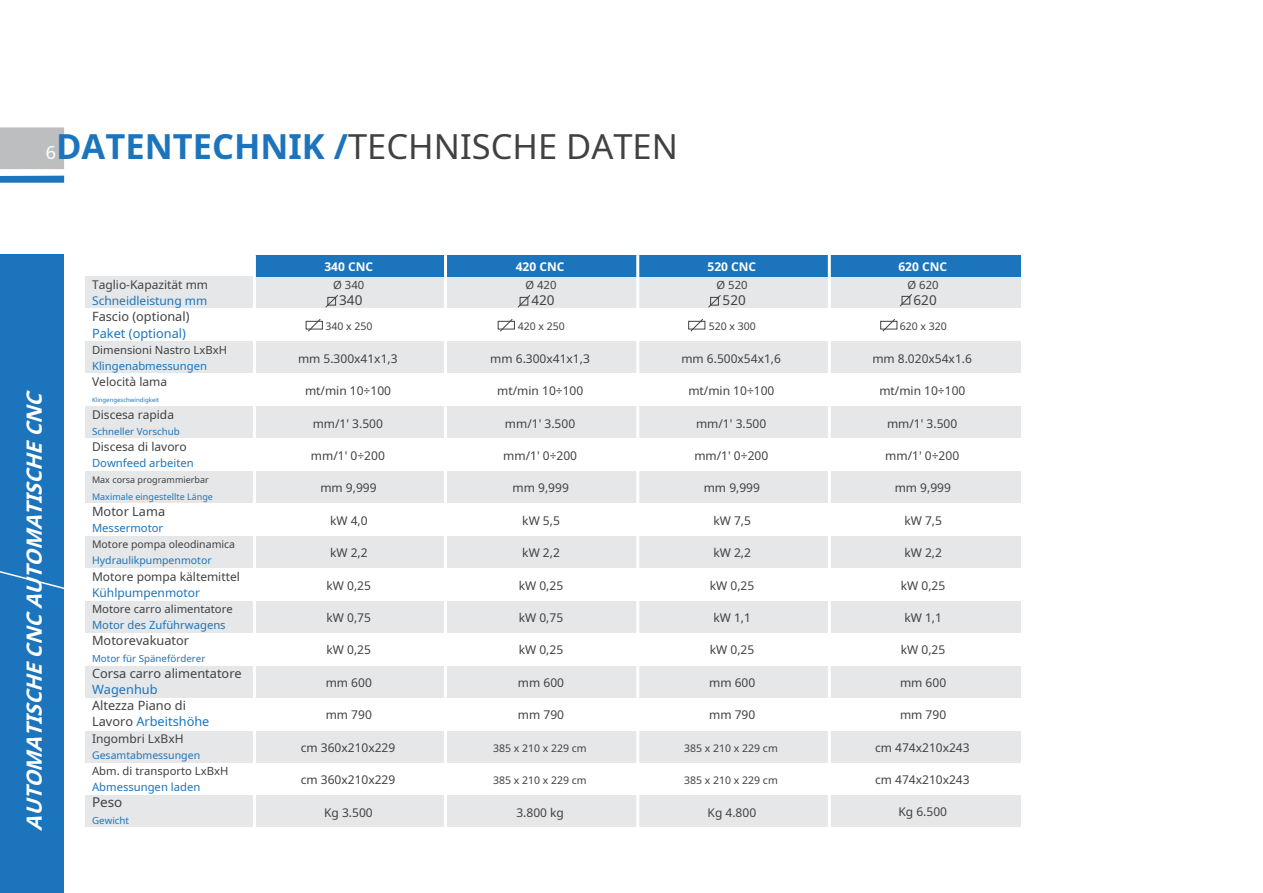
<style>
.page{position:relative;width:1263px;height:893px;background:#fff}
.page>*{position:absolute;margin:0;border:0;box-sizing:border-box;transform-origin:0 0}
.t1{font:34.5px "Noto Sans";color:#414042}
.t2{font:italic 700 21px "Noto Sans";color:#fff}
.t3{font:13.5px "Noto Sans";color:#414042}
.t4{font:12.75px/16.2px "Noto Sans";color:#414042}
.t5{font:12.75px "Noto Sans";color:#1c75bc}
.t6{font:12px "Noto Sans";color:#414042}
.t7{font:12px "Noto Sans";color:#1c75bc}
.t8{font:700 12px "Noto Sans";color:#fff}
.t9{font:11.25px "Noto Sans";color:#414042}
.t10{font:11.25px "Noto Sans";color:#1c75bc}
.t11{font:10.5px "Noto Sans";color:#414042}
.t12{font:10.5px "Noto Sans";color:#1c75bc}
.t13{font:9.75px "Noto Sans";color:#1c75bc}
.t14{font:9px "Noto Sans";color:#1c75bc}
.t15{font:9px "Noto Sans";color:#414042}
.t16{font:6px "Noto Sans";color:#1c75bc}
.s1{font-size:18px;color:#fff}
.s2{font-weight:700;color:#1c75bc}
.s3{color:#1c75bc}
</style>
<div class="page">
<div style="left:0;top:255px;width:63px;height:638px;background:#1c75bc"></div>
<svg style="left:0;top:557px;width:64px;height:37px"></svg>
<div style="left:85px;top:795px;width:935px;height:32px;background:#e6e7e8"></div>
<div style="left:85px;top:731px;width:935px;height:32px;background:#e6e7e8"></div>
<div style="left:85px;top:276px;width:935px;height:32px;background:#e6e7e8"></div>
<div style="left:85px;top:601px;width:935px;height:32px;background:#e6e7e8"></div>
<div style="left:85px;top:666px;width:935px;height:32px;background:#e6e7e8"></div>
<div style="left:85px;top:341px;width:935px;height:32px;background:#e6e7e8"></div>
<div style="left:85px;top:406px;width:935px;height:32px;background:#e6e7e8"></div>
<div style="left:85px;top:471px;width:935px;height:32px;background:#e6e7e8"></div>
<div style="left:85px;top:536px;width:935px;height:32px;background:#e6e7e8"></div>
<svg style="left:325px;top:295px;width:13px;height:13px"></svg>
<svg style="left:517px;top:295px;width:14px;height:13px"></svg>
<div style="left:255px;top:255px;width:765px;height:21px;background:#1c75bc"></div>
<hr style="left:253px;top:255px;width:3px;height:591px;background:#fff">
<hr style="left:444px;top:255px;width:3px;height:591px;background:#fff">
<hr style="left:636px;top:255px;width:3px;height:591px;background:#fff">
<svg style="left:708px;top:295px;width:13px;height:13px"></svg>
<svg style="left:899px;top:294px;width:14px;height:13px"></svg>
<hr style="left:828px;top:249px;width:3px;height:597px;background:#fff">
<div style="left:0;top:127px;width:64px;height:42px;background:#bcbec0"></div>
<div style="left:0;top:176px;width:64px;height:7px;background:#1c75bc"></div>
<div style="left:306px;top:321px;width:17px;height:8px;border:1px solid #414042"></div>
<svg style="left:307px;top:319px;width:14px;height:13px"></svg>
<div style="left:498px;top:321px;width:17px;height:8px;border:1px solid #414042"></div>
<svg style="left:499px;top:319px;width:14px;height:13px"></svg>
<div style="left:688px;top:321px;width:17px;height:8px;border:1px solid #414042"></div>
<svg style="left:690px;top:319px;width:14px;height:13px"></svg>
<div style="left:880px;top:321px;width:17px;height:8px;border:1px solid #414042"></div>
<svg style="left:882px;top:319px;width:14px;height:13px"></svg>
<h1 class="t1" style="left:46px;top:123px;width:634px"><span class="s1">6</span><span class="s2">DATENTECHNIK /</span>TECHNISCHE DATEN</h1>
<h2 class="t2" style="left:20px;top:831px;width:447px;rotate:-90deg">AUTOMATISCHECNCAUTOMATISCHECNC</h2>
<p class="t6" style="left:92px;top:276px;width:118px">Taglio-Kapazität mm</p>
<p class="t7" style="left:92px;top:292px;width:117px">Schneidleistung mm</p>
<p class="t4" style="left:92px;top:308px;width:99px">Fascio (optional)</p>
<p class="t5" style="left:92px;top:324px;width:95px">Paket (optional)</p>
<p class="t9" style="left:92px;top:342px;width:136px">Dimensioni Nastro LxBxH</p>
<p class="t10" style="left:92px;top:358px;width:116px">Klingenabmessungen</p>
<p class="t6" style="left:92px;top:373px;width:77px">Velocità lama</p>
<p class="t16" style="left:92px;top:396px;width:69px">Klingengeschwindigkeit</p>
<p class="t6" style="left:92px;top:406px;width:84px">Discesa rapida</p>
<p class="t13" style="left:92px;top:424px;width:89px">Schneller Vorschub</p>
<p class="t6" style="left:92px;top:438px;width:96px">Discesa di lavoro</p>
<p class="t10" style="left:92px;top:455px;width:103px">Downfeed arbeiten</p>
<p class="t15" style="left:92px;top:474px;width:118px">Max corsa programmierbar</p>
<p class="t14" style="left:92px;top:490px;width:122px">Maximale eingestellte Länge</p>
<p class="t4" style="left:92px;top:503px;width:75px">Motor Lama</p>
<p class="t10" style="left:92px;top:520px;width:73px">Messermotor</p>
<p class="t11" style="left:92px;top:537px;width:145px">Motore pompa oleodinamica</p>
<p class="t12" style="left:92px;top:553px;width:121px">Hydraulikpumpenmotor</p>
<p class="t6" style="left:92px;top:568px;width:149px">Motore pompa kältemittel</p>
<p class="t7" style="left:92px;top:584px;width:109px">Kühlpumpenmotor</p>
<p class="t9" style="left:92px;top:601px;width:142px">Motore carro alimentatore</p>
<p class="t10" style="left:92px;top:617px;width:135px">Motor des Zuführwagens</p>
<p class="t4" style="left:92px;top:632px;width:99px">Motorevakuator</p>
<p class="t13" style="left:92px;top:651px;width:115px">Motor für Späneförderer</p>
<p class="t4" style="left:92px;top:665px;width:151px">Corsa carro alimentatore</p>
<p class="t5" style="left:92px;top:680px;width:67px">Wagenhub</p>
<p class="t8" style="left:324px;top:258px;width:50px">340 CNC</p>
<p class="t8" style="left:516px;top:258px;width:50px">420 CNC</p>
<p class="t8" style="left:707px;top:258px;width:50px">520 CNC</p>
<p class="t8" style="left:898px;top:258px;width:50px">620 CNC</p>
<p class="t9" style="left:333px;top:277px;width:33px">Ø 340</p>
<p class="t3" style="left:339px;top:291px;width:25px">340</p>
<p class="t9" style="left:525px;top:277px;width:33px">Ø 420</p>
<p class="t3" style="left:531px;top:291px;width:25px">420</p>
<p class="t9" style="left:716px;top:277px;width:33px">Ø 520</p>
<p class="t3" style="left:723px;top:291px;width:25px">520</p>
<p class="t9" style="left:907px;top:277px;width:33px">Ø 620</p>
<p class="t3" style="left:913px;top:291px;width:25px">620</p>
<p class="t11" style="left:325px;top:319px;width:49px">340 x 250</p>
<p class="t11" style="left:518px;top:319px;width:49px">420 x 250</p>
<p class="t11" style="left:709px;top:319px;width:49px">520 x 300</p>
<p class="t11" style="left:900px;top:319px;width:49px">620 x 320</p>
<p class="t6" style="left:298px;top:350px;width:101px">mm 5.300x41x1,3</p>
<p class="t6" style="left:490px;top:350px;width:101px">mm 6.300x41x1,3</p>
<p class="t6" style="left:681px;top:350px;width:101px">mm 6.500x54x1,6</p>
<p class="t6" style="left:872px;top:350px;width:101px">mm 8.020x54x1.6</p>
<p class="t6" style="left:305px;top:382px;width:88px">mt/min 10÷100</p>
<p class="t6" style="left:497px;top:382px;width:88px">mt/min 10÷100</p>
<p class="t6" style="left:688px;top:382px;width:88px">mt/min 10÷100</p>
<p class="t6" style="left:879px;top:382px;width:88px">mt/min 10÷100</p>
<p class="t6" style="left:313px;top:415px;width:72px">mm/1' 3.500</p>
<p class="t6" style="left:505px;top:415px;width:72px">mm/1' 3.500</p>
<p class="t6" style="left:696px;top:415px;width:72px">mm/1' 3.500</p>
<p class="t6" style="left:887px;top:415px;width:72px">mm/1' 3.500</p>
<p class="t6" style="left:311px;top:447px;width:75px">mm/1' 0÷200</p>
<p class="t6" style="left:503px;top:447px;width:75px">mm/1' 0÷200</p>
<p class="t6" style="left:694px;top:447px;width:75px">mm/1' 0÷200</p>
<p class="t6" style="left:885px;top:447px;width:75px">mm/1' 0÷200</p>
<p class="t6" style="left:320px;top:480px;width:58px">mm 9,999</p>
<p class="t6" style="left:513px;top:480px;width:58px">mm 9,999</p>
<p class="t6" style="left:704px;top:480px;width:58px">mm 9,999</p>
<p class="t6" style="left:895px;top:480px;width:58px">mm 9,999</p>
<p class="t6" style="left:330px;top:512px;width:39px">kW 4,0</p>
<p class="t6" style="left:522px;top:512px;width:39px">kW 5,5</p>
<p class="t6" style="left:713px;top:512px;width:39px">kW 7,5</p>
<p class="t6" style="left:904px;top:512px;width:39px">kW 7,5</p>
<p class="t6" style="left:330px;top:544px;width:39px">kW 2,2</p>
<p class="t6" style="left:522px;top:544px;width:39px">kW 2,2</p>
<p class="t6" style="left:713px;top:544px;width:39px">kW 2,2</p>
<p class="t6" style="left:904px;top:544px;width:39px">kW 2,2</p>
<p class="t6" style="left:326px;top:577px;width:46px">kW 0,25</p>
<p class="t6" style="left:519px;top:577px;width:46px">kW 0,25</p>
<p class="t6" style="left:710px;top:577px;width:46px">kW 0,25</p>
<p class="t6" style="left:901px;top:577px;width:46px">kW 0,25</p>
<p class="t6" style="left:326px;top:609px;width:46px">kW 0,75</p>
<p class="t6" style="left:519px;top:609px;width:46px">kW 0,75</p>
<p class="t6" style="left:713px;top:609px;width:39px">kW 1,1</p>
<p class="t6" style="left:904px;top:609px;width:39px">kW 1,1</p>
<p class="t6" style="left:326px;top:642px;width:46px">kW 0,25</p>
<p class="t6" style="left:519px;top:642px;width:46px">kW 0,25</p>
<p class="t6" style="left:710px;top:642px;width:46px">kW 0,25</p>
<p class="t6" style="left:901px;top:642px;width:46px">kW 0,25</p>
<p class="t6" style="left:326px;top:674px;width:48px">mm 600</p>
<p class="t6" style="left:518px;top:674px;width:48px">mm 600</p>
<p class="t6" style="left:709px;top:674px;width:48px">mm 600</p>
<p class="t6" style="left:900px;top:674px;width:48px">mm 600</p>
<p class="t4" style="left:92px;top:697px;width:119px">Altezza Piano di<br>Lavoro <span class="s3">Arbeitshöhe</span></p>
<p class="t6" style="left:326px;top:706px;width:48px">mm 790</p>
<p class="t6" style="left:518px;top:706px;width:48px">mm 790</p>
<p class="t6" style="left:709px;top:706px;width:48px">mm 790</p>
<p class="t6" style="left:900px;top:706px;width:48px">mm 790</p>
<p class="t6" style="left:92px;top:730px;width:93px">Ingombri LxBxH</p>
<p class="t12" style="left:92px;top:748px;width:110px">Gesamtabmessungen</p>
<p class="t6" style="left:301px;top:739px;width:96px">cm 360x210x229</p>
<p class="t11" style="left:493px;top:740px;width:95px">385 x 210 x 229 cm</p>
<p class="t11" style="left:684px;top:740px;width:95px">385 x 210 x 229 cm</p>
<p class="t6" style="left:875px;top:739px;width:96px">cm 474x210x243</p>
<p class="t9" style="left:92px;top:763px;width:138px">Abm. di transporto LxBxH</p>
<p class="t10" style="left:92px;top:779px;width:110px">Abmessungen laden</p>
<p class="t3" style="left:92px;top:793px;width:32px">Peso</p>
<p class="t13" style="left:92px;top:813px;width:39px">Gewicht</p>
<p class="t6" style="left:301px;top:771px;width:96px">cm 360x210x229</p>
<p class="t11" style="left:493px;top:773px;width:95px">385 x 210 x 229 cm</p>
<p class="t11" style="left:684px;top:773px;width:95px">385 x 210 x 229 cm</p>
<p class="t6" style="left:875px;top:771px;width:96px">cm 474x210x243</p>
<p class="t6" style="left:324px;top:804px;width:50px">Kg 3.500</p>
<p class="t6" style="left:516px;top:804px;width:49px">3.800 kg</p>
<p class="t6" style="left:708px;top:804px;width:50px">Kg 4.800</p>
<p class="t6" style="left:898px;top:804px;width:50px">Kg 6.500</p>
</div>
